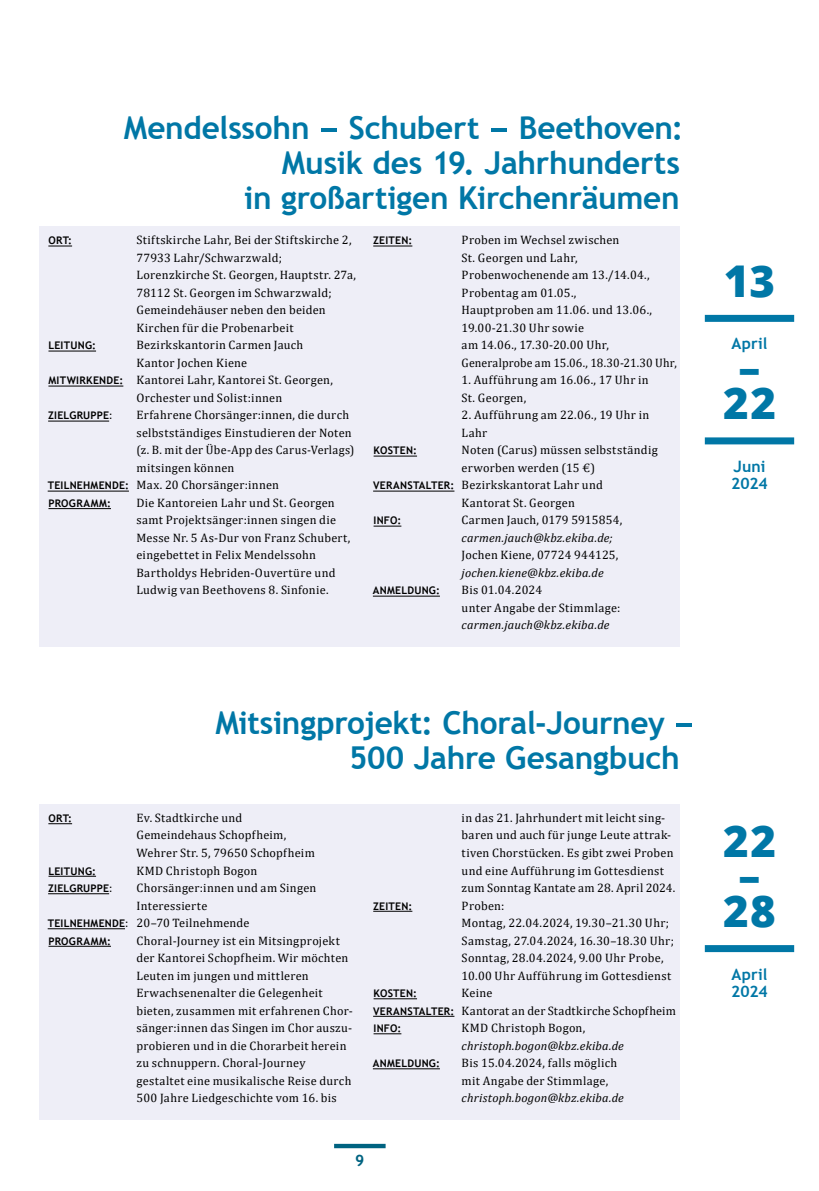
<style>
.page{position:relative;width:819px;height:1191px;background:#fff}
.page>*{position:absolute;margin:0;border:0;box-sizing:border-box;transform-origin:0 0}
.t1{font:800 43.75px/35px "Open Sans";letter-spacing:.035em;color:#0077a6;text-align:center}
.t2{font:700 31.5px/35px "Trebuchet MS";letter-spacing:-.01em;color:#0077a6;text-align:right}
.t3{font:700 15.75px/17.5px "Trebuchet MS";letter-spacing:-.005em;color:#0077a6}
.t4{font:700 15.75px "Trebuchet MS";color:#006381}
.t5{font:12.25px/17.5px "Cambria";letter-spacing:.025em;color:#000}
.t6{font:italic 12.25px "Cambria";letter-spacing:.015em;color:#000}
.t7{font:700 10.5px "Trebuchet MS";letter-spacing:.02em;color:#000}
.s1{font-family:"Trebuchet MS";font-weight:700;font-size:10.5px}
.s2{font-family:"Cambria";font-weight:400;font-size:12.25px}
</style>
<div class="page">
<div style="left:40px;top:804px;width:640px;height:315px;background:#eeeef7"></div>
<div style="left:40px;top:227px;width:640px;height:420px;background:#eeeef7"></div>
<div style="left:334px;top:1143px;width:51px;height:5px;background:#006381"></div>
<svg style="left:48px;top:245px;width:24px;height:1px"></svg>
<hr style="left:48px;top:350px;width:48px;height:1px;background:#000">
<hr style="left:48px;top:385px;width:75px;height:1px;background:#000">
<hr style="left:48px;top:420px;width:61px;height:1px;background:#000">
<hr style="left:48px;top:490px;width:81px;height:1px;background:#000">
<hr style="left:48px;top:508px;width:63px;height:1px;background:#000">
<hr style="left:373px;top:245px;width:39px;height:1px;background:#000">
<hr style="left:373px;top:455px;width:44px;height:1px;background:#000">
<hr style="left:373px;top:490px;width:81px;height:1px;background:#000">
<svg style="left:373px;top:525px;width:28px;height:1px"></svg>
<hr style="left:373px;top:595px;width:67px;height:1px;background:#000">
<svg style="left:48px;top:823px;width:24px;height:1px"></svg>
<hr style="left:48px;top:875px;width:48px;height:1px;background:#000">
<hr style="left:48px;top:893px;width:61px;height:1px;background:#000">
<hr style="left:48px;top:928px;width:77px;height:1px;background:#000">
<hr style="left:48px;top:945px;width:63px;height:1px;background:#000">
<hr style="left:373px;top:910px;width:39px;height:1px;background:#000">
<hr style="left:373px;top:998px;width:44px;height:1px;background:#000">
<hr style="left:373px;top:1015px;width:81px;height:1px;background:#000">
<svg style="left:373px;top:1033px;width:28px;height:1px"></svg>
<hr style="left:373px;top:1068px;width:67px;height:1px;background:#000">
<div style="left:704px;top:945px;width:90px;height:7px;background:#0077a6"></div>
<div style="left:704px;top:315px;width:90px;height:7px;background:#0077a6"></div>
<div style="left:704px;top:437px;width:90px;height:7px;background:#0077a6"></div>
<h2 class="t2" style="left:124px;top:113px;width:561px">Mendelssohn – Schubert – Beethoven:<br>Musik des 19. Jahrhunderts<br>in großartigen Kirchenräumen</h2>
<p class="t7" style="left:48px;top:236px;width:25px">ORT:</p>
<p class="t5" style="left:136px;top:232px;width:221px">Stiftskirche Lahr, Bei der Stiftskirche 2, 77933 Lahr/Schwarzwald; Lorenzkirche St. Georgen, Hauptstr. 27a, 78112 St. Georgen im Schwarzwald; Gemeindehäuser neben den beiden Kirchen für die Probenarbeit</p>
<p class="t7" style="left:48px;top:341px;width:49px">LEITUNG:</p>
<p class="t5" style="left:136px;top:337px;width:168px">Bezirkskantorin Carmen Jauch</p>
<p class="t5" style="left:136px;top:354px;width:112px">Kantor Jochen Kiene</p>
<p class="t5" style="left:48px;top:372px;width:286px"><span class="s1">MITWIRKENDE:</span> Kantorei Lahr, Kantorei St. Georgen,</p>
<p class="t5" style="left:136px;top:389px;width:147px">Orchester und Solist:innen</p>
<p class="t7" style="left:48px;top:411px;width:66px">ZIELGRUPPE<span class="s2">:</span></p>
<p class="t5" style="left:136px;top:407px;width:214px">Erfahrene Chorsänger:innen, die durch</p>
<p class="t5" style="left:136px;top:424px;width:217px">selbstständiges Einstudieren der Noten</p>
<p class="t5" style="left:136px;top:442px;width:219px">(z. B. mit der Übe-App des Carus-Verlags)</p>
<p class="t5" style="left:136px;top:459px;width:99px">mitsingen können</p>
<p class="t5" style="left:48px;top:477px;width:233px"><span class="s1">TEILNEHMENDE:</span> Max. 20 Chorsänger:innen</p>
<p class="t7" style="left:48px;top:499px;width:64px">PROGRAMM:</p>
<p class="t5" style="left:136px;top:494px;width:215px">Die Kantoreien Lahr und St. Georgen samt Projektsänger:innen singen die Messe Nr. 5 As-Dur von Franz Schubert, eingebettet in Felix Mendelssohn Bartholdys Hebriden-Ouvertüre und Ludwig van Beethovens 8. Sinfonie.</p>
<p class="t7" style="left:373px;top:236px;width:41px">ZEITEN:</p>
<p class="t5" style="left:461px;top:232px;width:217px">Proben im Wechsel zwischen<br>St. Georgen und Lahr,<br>Probenwochenende am 13./14.04.,<br>Probentag am 01.05.,<br>Hauptproben am 11.06. und 13.06.,<br>19.00-21.30 Uhr sowie<br>am 14.06., 17.30-20.00 Uhr,<br>Generalprobe am 15.06., 18.30-21.30 Uhr,</p>
<p class="t5" style="left:461px;top:372px;width:189px">1. Aufführung am 16.06., 17 Uhr in<br>St. Georgen,</p>
<p class="t5" style="left:461px;top:407px;width:189px">2. Aufführung am 22.06., 19 Uhr in<br>Lahr</p>
<p class="t7" style="left:373px;top:446px;width:45px">KOSTEN:</p>
<p class="t5" style="left:461px;top:442px;width:198px">Noten (Carus) müssen selbstständig</p>
<p class="t5" style="left:461px;top:459px;width:135px">erworben werden (15 €)</p>
<p class="t5" style="left:373px;top:477px;width:231px"><span class="s1">VERANSTALTER:</span> Bezirkskantorat Lahr und</p>
<p class="t5" style="left:461px;top:494px;width:115px">Kantorat St. Georgen</p>
<p class="t7" style="left:373px;top:516px;width:29px">INFO:</p>
<p class="t5" style="left:461px;top:512px;width:162px">Carmen Jauch, 0179 5915854,</p>
<p class="t6" style="left:461px;top:533px;width:153px">carmen.jauch@kbz.ekiba.de;</p>
<p class="t5" style="left:461px;top:547px;width:158px">Jochen Kiene, 07724 944125,</p>
<p class="t6" style="left:461px;top:568px;width:143px">jochen.kiene@kbz.ekiba.de</p>
<p class="t7" style="left:373px;top:586px;width:69px">ANMELDUNG:</p>
<p class="t5" style="left:461px;top:582px;width:160px">Bis 01.04.2024<br>unter Angabe der Stimmlage:</p>
<p class="t6" style="left:461px;top:621px;width:149px">carmen.jauch@kbz.ekiba.de</p>
<h2 class="t2" style="left:349px;top:708px;width:347px;text-align:left;text-indent:-134px">Mitsingprojekt: Choral-Journey –<br>500 Jahre Gesangbuch</h2>
<p class="t7" style="left:48px;top:814px;width:25px">ORT:</p>
<p class="t5" style="left:136px;top:809px;width:180px">Ev. Stadtkirche und<br>Gemeindehaus Schopfheim,<br>Wehrer Str. 5, 79650 Schopfheim</p>
<p class="t7" style="left:48px;top:866px;width:49px">LEITUNG:</p>
<p class="t5" style="left:136px;top:862px;width:122px">KMD Christoph Bogon</p>
<p class="t7" style="left:48px;top:884px;width:66px">ZIELGRUPPE<span class="s2">:</span></p>
<p class="t5" style="left:136px;top:879px;width:181px">Chorsänger:innen und am Singen</p>
<p class="t5" style="left:136px;top:897px;width:72px">Interessierte</p>
<p class="t5" style="left:48px;top:914px;width:203px"><span class="s1">TEILNEHMENDE</span>: 20–70 Teilnehmende</p>
<p class="t7" style="left:48px;top:936px;width:64px">PROGRAMM:</p>
<p class="t5" style="left:136px;top:932px;width:218px">Choral-Journey ist ein Mitsingprojekt der Kantorei Schopfheim. Wir möchten Leuten im jungen und mittleren Erwachsenenalter die Gelegenheit bieten, zusammen mit erfahrenen Chor&shy;sänger:innen das Singen im Chor auszu&shy;probieren und in die Chorarbeit herein zu schnuppern. Choral-Journey gestaltet eine musikalische Reise durch 500 Jahre Liedgeschichte vom 16. bis</p>
<p class="t5" style="left:461px;top:809px;width:215px">in das 21. Jahrhundert mit leicht sing - baren und auch für junge Leute attrak&shy;tiven Chorstücken. Es gibt zwei Proben und eine Aufführung im Gottesdienst zum Sonntag Kantate am 28. April 2024.</p>
<p class="t7" style="left:373px;top:901px;width:41px">ZEITEN:</p>
<p class="t5" style="left:461px;top:897px;width:214px">Proben:<br>Montag, 22.04.2024, 19.30–21.30 Uhr;<br>Samstag, 27.04.2024, 16.30–18.30 Uhr;<br>Sonntag, 28.04.2024, 9.00 Uhr Probe,<br>10.00 Uhr Aufführung im Gottesdienst</p>
<p class="t7" style="left:373px;top:989px;width:45px">KOSTEN:</p>
<p class="t5" style="left:373px;top:984px;width:304px;text-indent:88px">Keine<br><span class="s1">VERANSTALTER:</span> Kantorat an der Stadtkirche Schopfheim</p>
<p class="t7" style="left:373px;top:1024px;width:29px">INFO:</p>
<p class="t5" style="left:461px;top:1019px;width:125px">KMD Christoph Bogon,</p>
<p class="t6" style="left:461px;top:1041px;width:164px">christoph.bogon@kbz.ekiba.de</p>
<p class="t7" style="left:373px;top:1059px;width:69px">ANMELDUNG:</p>
<p class="t5" style="left:461px;top:1054px;width:157px">Bis 15.04.2024, falls möglich mit Angabe der Stimmlage,</p>
<p class="t6" style="left:461px;top:1093px;width:164px">christoph.bogon@kbz.ekiba.de</p>
<p class="t4" style="left:355px;top:1154px;width:11px">9</p>
<h1 class="t1" style="left:723px;top:264px;width:53px">13</h1>
<p class="t3" style="left:731px;top:336px;width:37px">April</p>
<h1 class="t1" style="left:723px;top:352px;width:54px">–<br>22</h1>
<p class="t3" style="left:731px;top:459px;width:38px">Juni<br>2024</p>
<h1 class="t1" style="left:723px;top:824px;width:54px">22 –<br>28</h1>
<p class="t3" style="left:731px;top:966px;width:38px">April<br>2024</p>
</div>
